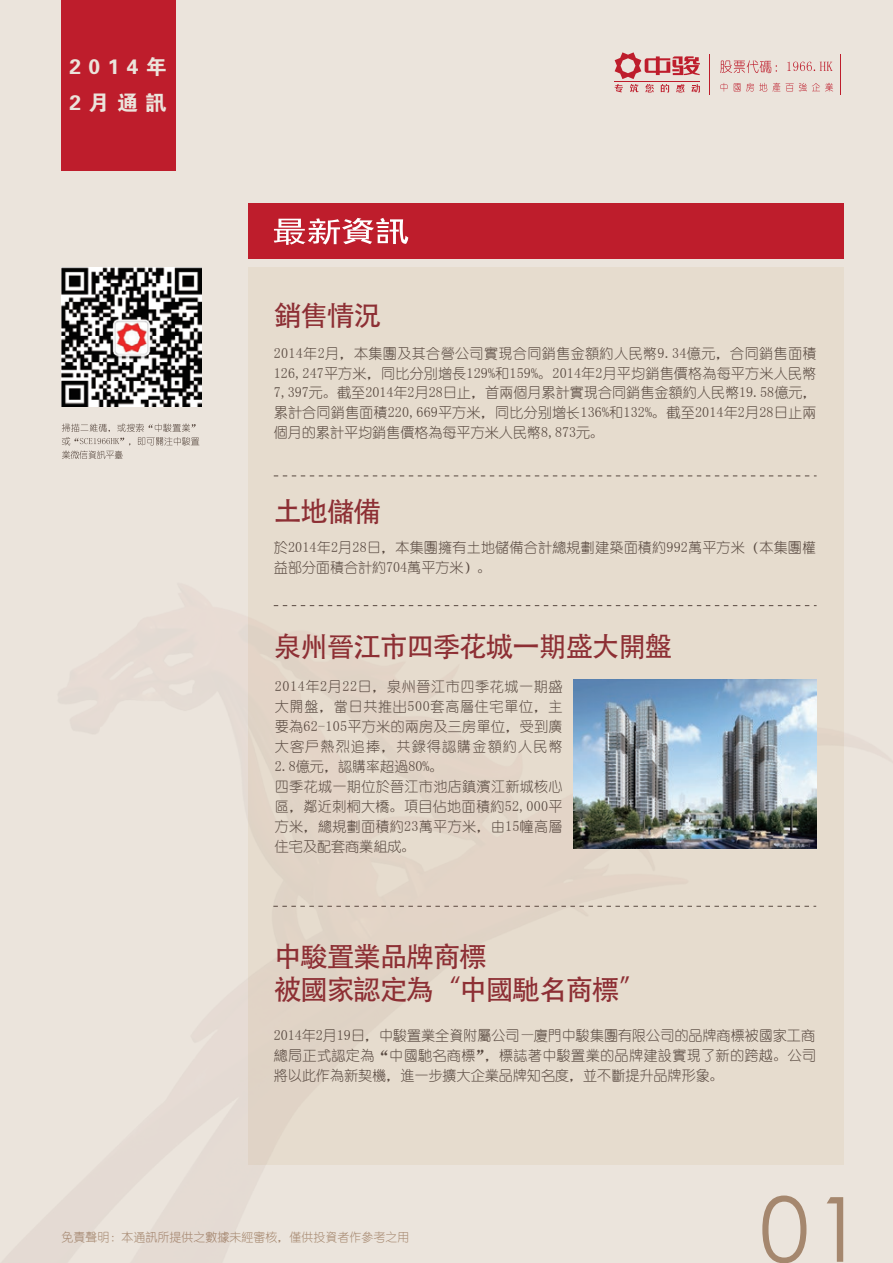
<style>
.page{position:relative;width:893px;height:1263px;background:#ebe4dc}
.page>*{position:absolute;margin:0;border:0;box-sizing:border-box;transform-origin:0 0}
.t1{font:27.9px/33.5px "Hiragino Sans GB W3 G Bpc EUC H";letter-spacing:-.05em;color:#8d2f34}
.t2{font:21px/36px "FZDHTFW GB1 0";letter-spacing:.355em;color:#ebe4dc}
.t3{font:14.1px/20px "You Yuan";letter-spacing:.015em;color:#594a41;text-align:justify}
.t4{font:12px "You Yuan";color:#a5876e}
</style>
<div class="page">
<div style="left:62px;top:0;width:114px;height:170px;background:#be1d2c"></div>
<div style="left:248px;top:267px;width:595px;height:898px;background:#e6dcce"></div>
<div style="left:248px;top:204px;width:595px;height:55px;background:#be1d2c"></div>
<svg style="left:274px;top:475px;width:542px;height:1px"></svg>
<svg style="left:274px;top:218px;width:134px;height:27px"></svg>
<svg style="left:62px;top:423px;width:137px;height:36px"></svg>
<img style="left:62px;top:267px;width:139px;height:140px">
<svg style="left:720px;top:60px;width:57px;height:13px"></svg>
<svg style="left:787px;top:62px;width:45px;height:9px"></svg>
<svg style="left:720px;top:83px;width:7px;height:9px"></svg>
<svg style="left:734px;top:83px;width:99px;height:9px"></svg>
<svg style="left:615px;top:52px;width:85px;height:40px"></svg>
<hr style="left:709px;top:55px;width:1px;height:40px;background:#be1d2c">
<hr style="left:840px;top:55px;width:1px;height:40px;background:#be1d2c">
<img style="left:3px;top:582px;width:841px;height:681px">
<img style="left:573px;top:680px;width:243px;height:169px">
<h2 class="t2" style="left:69px;top:49px;width:99px">2014年<br>2月通讯</h2>
<h1 class="t1" style="left:274px;top:300px;width:109px">銷售情況</h1>
<p class="t3" style="left:274px;top:343px;width:544px">2014年2月，本集團及其合營公司實現合同銷售金額約人民幣9.34億元，合同銷售面積126,247平方米，同比分別增長129%和159%。2014年2月平均銷售價格為每平方米人民幣7,397元。截至2014年2月28日止，首兩個月累計實現合同銷售金額約人民幣19.58億元，累計合同銷售面積220,669平方米，同比分别增长136%和132%。截至2014年2月28日止兩個月的累計平均銷售價格為每平方米人民幣8,873元。</p>
<h1 class="t1" style="left:274px;top:496px;width:109px">土地儲備</h1>
<p class="t3" style="left:274px;top:537px;width:544px">於2014年2月28日，本集團擁有土地儲備合計總規劃建築面積約992萬平方米（本集團權益部分面積合計約704萬平方米）。</p>
<h1 class="t1" style="left:274px;top:630px;width:400px">泉州晉江市四季花城一期盛大開盤</h1>
<p class="t3" style="left:275px;top:677px;width:289px;text-align:left">2014年2月22日，泉州晉江市四季花城一期盛大開盤，當日共推出500套高層住宅單位，主要為62-105平方米的兩房及三房單位，受到廣大客戶熱烈追捧，共錄得認購金額約人民幣<br>2.8億元，認購率超過80%。<br>四季花城一期位於晉江市池店鎮濱江新城核心區，鄰近刺桐大橋。項目佔地面積約52,000平方米，總規劃面積約23萬平方米，由15幢高層住宅及配套商業組成。</p>
<h1 class="t1" style="left:274px;top:941px;width:374px">中駿置業品牌商標<br>被國家認定為“中國馳名商標”</h1>
<p class="t3" style="left:274px;top:1025px;width:544px">2014年2月19日，中駿置業全資附屬公司—廈門中駿集團有限公司的品牌商標被國家工商總局正式認定為“中國馳名商標”，標誌著中駿置業的品牌建設實現了新的跨越。公司將以此作為新契機，進一步擴大企業品牌知名度，並不斷提升品牌形象。</p>
<p class="t4" style="left:62px;top:1230px;width:350px">免責聲明：本通訊所提供之數據未經審核，僅供投資者作參考之用</p>
</div>
